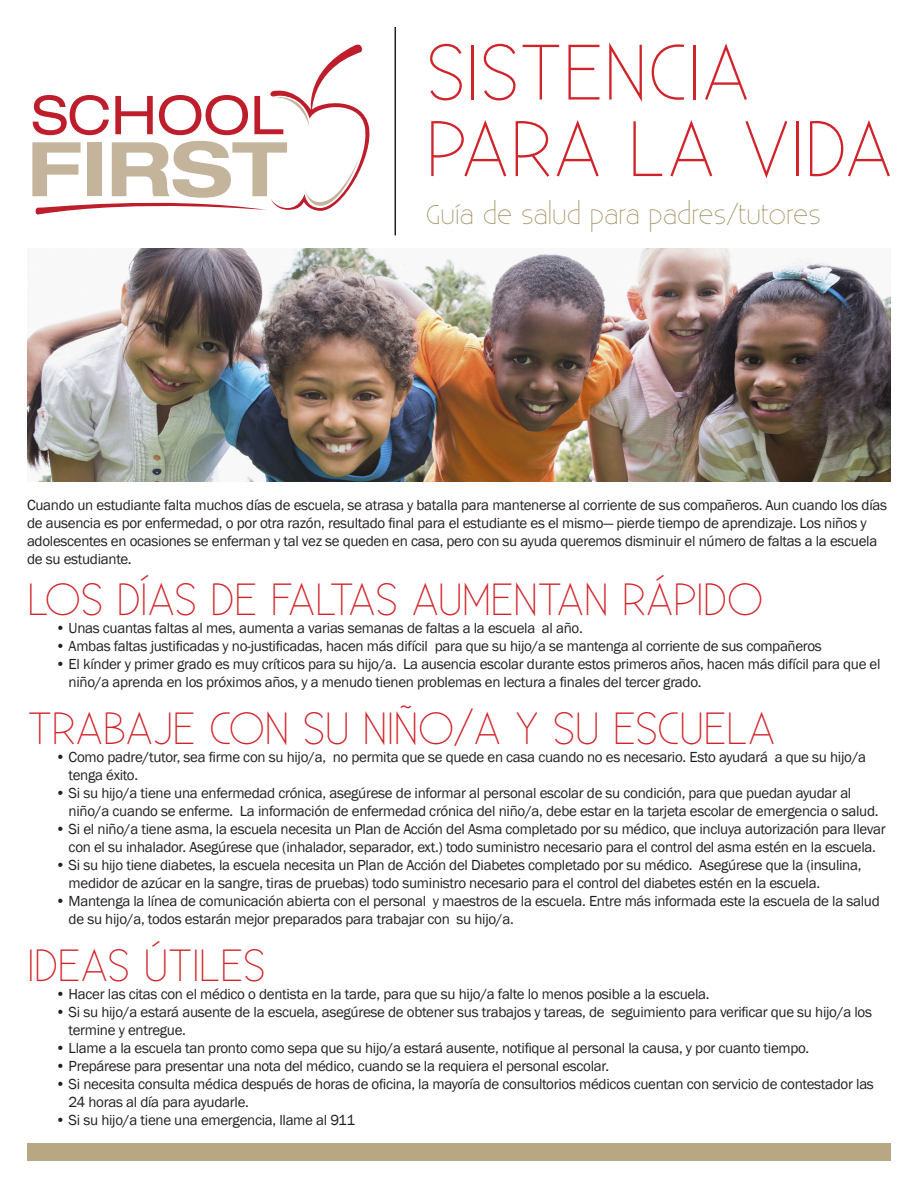
<style>
.page{position:relative;width:918px;height:1188px;background:#fff}
.page>*{position:absolute;margin:0;border:0;box-sizing:border-box;transform-origin:0 0}
.t1{font:300 78.3px/76.5px "Existence";color:#d1232a}
.t2{font:300 45px "Existence";letter-spacing:-.02em;color:#d1232a}
.t3{font:300 27px "Existence";color:#a29161}
.t4{font:15px/18px "Franklin Gothic";letter-spacing:-.02em;color:#231f20}
</style>
<div class="page">
<svg style="left:32px;top:45px;width:337px;height:169px"></svg>
<hr style="left:395px;top:27px;width:1px;height:208px;background:#231f20">
<img style="left:27px;top:249px;width:864px;height:233px">
<div style="left:27px;top:1144px;width:864px;height:17px;background:#b7a783"></div>
<p class="t1" style="left:426px;top:38px;width:469px">SISTENCIA<br>PARA LA VIDA</p>
<p class="t3" style="left:426px;top:200px;width:397px">Guía de salud para padres/tutores</p>
<p class="t4" style="left:27px;top:496px;width:862px">Cuando un estudiante falta muchos días de escuela, se atrasa y batalla para mantenerse al corriente de sus compañeros. Aun cuando los días de ausencia es por enfermedad, o por otra razón, resultado final para el estudiante es el mismo— pierde tiempo de aprendizaje. Los niños y adolescentes en ocasiones se enferman y tal vez se queden en casa, pero con su ayuda queremos disminuir el número de faltas a la escuela de su estudiante.</p>
<p class="t2" style="left:27px;top:575px;width:738px">LOS DÍAS DE FALTAS AUMENTAN RÁPIDO</p>
<p class="t4" style="left:56px;top:619px;width:529px">• Unas cuantas faltas al mes, aumenta a varias semanas de faltas a la escuela al año.</p>
<p class="t4" style="left:56px;top:637px;width:768px">• Ambas faltas justificadas y no-justificadas, hacen más difícil para que su hijo/a se mantenga al corriente de sus compañeros</p>
<p class="t4" style="left:69px;top:655px;width:813px;text-indent:-13px">• El kínder y primer grado es muy críticos para su hijo/a. La ausencia escolar durante estos primeros años, hacen más difícil para que el niño/a aprenda en los próximos años, y a menudo tienen problemas en lectura a finales del tercer grado.</p>
<p class="t2" style="left:27px;top:704px;width:750px">TRABAJE CON SU NIÑO/A Y SU ESCUELA</p>
<p class="t4" style="left:69px;top:748px;width:799px;text-indent:-13px">• Como padre/tutor, sea firme con su hijo/a, no permita que se quede en casa cuando no es necesario. Esto ayudará a que su hijo/a tenga éxito.</p>
<p class="t4" style="left:69px;top:784px;width:811px;text-indent:-13px">• Si su hijo/a tiene una enfermedad crónica, asegúrese de informar al personal escolar de su condición, para que puedan ayudar al niño/a cuando se enferme. La información de enfermedad crónica del niño/a, debe estar en la tarjeta escolar de emergencia o salud.</p>
<p class="t4" style="left:56px;top:820px;width:832px;text-align:center">• Si el niño/a tiene asma, la escuela necesita un Plan de Acción del Asma completado por su médico, que incluya autorización para llevar con el su inhalador. Asegúrese que (inhalador, separador, ext.) todo suministro necesario para el control del asma estén en la escuela.</p>
<p class="t4" style="left:69px;top:856px;width:794px;text-indent:-13px">• Si su hijo tiene diabetes, la escuela necesita un Plan de Acción del Diabetes completado por su médico. Asegúrese que la (insulina, medidor de azúcar en la sangre, tiras de pruebas) todo suministro necesario para el control del diabetes estén en la escuela.</p>
<p class="t4" style="left:69px;top:892px;width:813px;text-indent:-13px">• Mantenga la línea de comunicación abierta con el personal y maestros de la escuela. Entre más informada este la escuela de la salud de su hijo/a, todos estarán mejor preparados para trabajar con su hijo/a.</p>
<p class="t2" style="left:27px;top:941px;width:240px">IDEAS ÚTILES</p>
<p class="t4" style="left:56px;top:985px;width:656px">• Hacer las citas con el médico o dentista en la tarde, para que su hijo/a falte lo menos posible a la escuela.</p>
<p class="t4" style="left:69px;top:1003px;width:805px;text-indent:-13px">• Si su hijo/a estará ausente de la escuela, asegúrese de obtener sus trabajos y tareas, de seguimiento para verificar que su hijo/a los termine y entregue.</p>
<p class="t4" style="left:56px;top:1039px;width:755px">• Llame a la escuela tan pronto como sepa que su hijo/a estará ausente, notifique al personal la causa, y por cuanto tiempo.</p>
<p class="t4" style="left:56px;top:1057px;width:555px">• Prepárese para presentar una nota del médico, cuando se la requiera el personal escolar.</p>
<p class="t4" style="left:69px;top:1075px;width:807px;text-indent:-13px">• Si necesita consulta médica después de horas de oficina, la mayoría de consultorios médicos cuentan con servicio de contestador las<br>24 horas al día para ayudarle.</p>
<p class="t4" style="left:56px;top:1111px;width:301px">• Si su hijo/a tiene una emergencia, llame al 911</p>
</div>
